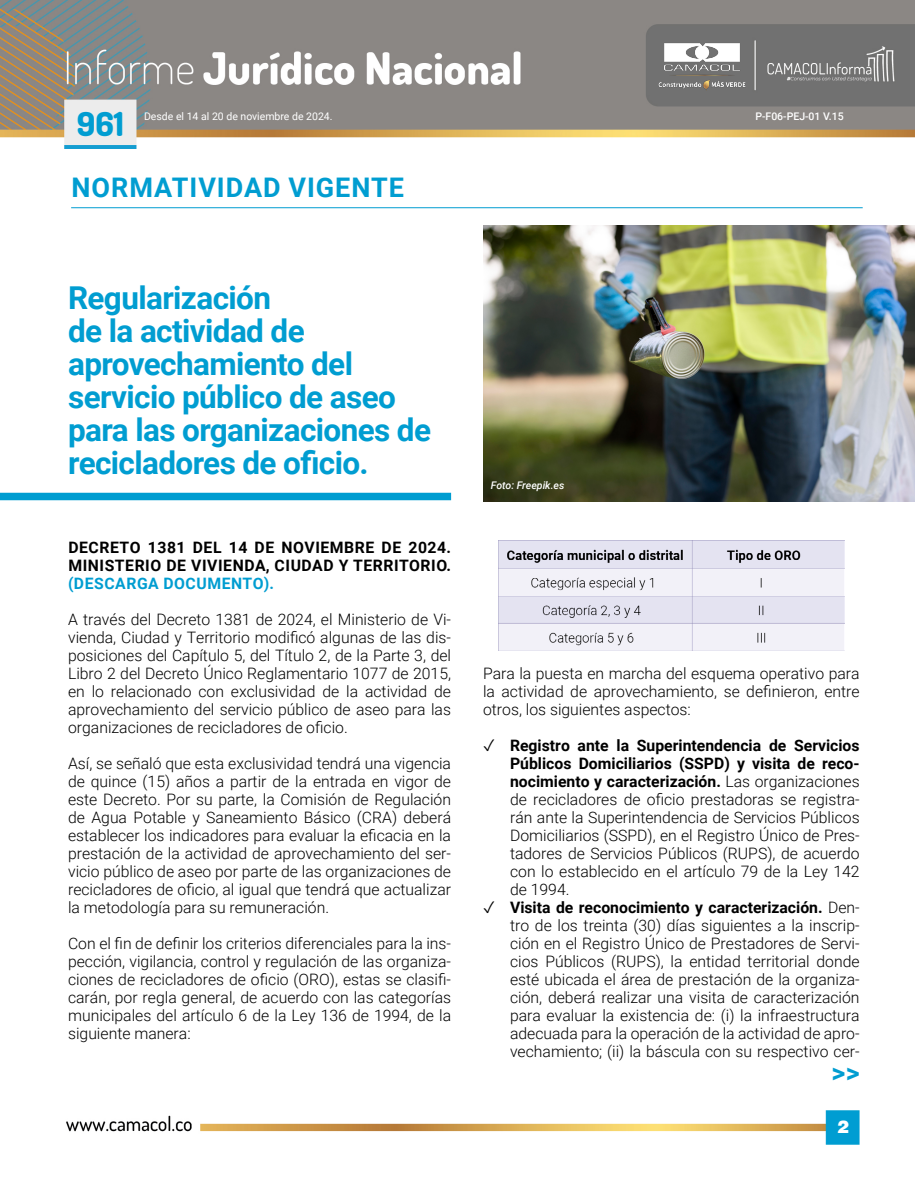
<style>
.page{position:relative;width:915px;height:1191px;background:#fff}
.page>*{position:absolute;margin:0;border:0;box-sizing:border-box;transform-origin:0 0}
.t1{font:33px "Dosis";color:#009dd1}
.t2{font:700 31.5px/33px "Roboto";letter-spacing:-.02em;color:#009dd1}
.t3{font:700 27px "Roboto";letter-spacing:.035em;color:#009dd1}
.t4{font:900 19.5px "Helvetica";color:#fff}
.t5{font:300 15.75px/18px "Roboto";color:#000;text-align:justify}
.t6{font:700 15.75px/18px "Roboto";letter-spacing:.035em;color:#000}
.t7{font:700 15.75px "Roboto";letter-spacing:.035em;color:#009dd1}
.t8{font:10.5px "Roboto";color:#fff}
.t9{font:500 10.5px "Roboto";color:#fff}
.t10{font:italic 500 10.5px "Roboto";color:#fff}
.s1{font-weight:700}
</style>
<div class="page">
<img style="left:66px;top:1110px;width:793px;height:34px">
<img style="left:0;top:0;width:914px;height:149px">
<img style="left:655px;top:42px;width:92px;height:49px">
<div style="left:0;top:493px;width:451px;height:7px;background:#009dd1"></div>
<hr style="left:71px;top:207px;width:791px;height:1px;background:#009dd1">
<img style="left:483px;top:225px;width:431px;height:276px">
<img style="left:498px;top:541px;width:346px;height:110px">
<h1 class="t1" style="left:77px;top:101px;width:49px">961</h1>
<p class="t8" style="left:144px;top:109px;width:190px">Desde el 14 al 20 de noviembre de 2024.</p>
<h3 class="t3" style="left:72px;top:168px;width:334px">NORMATIVIDAD VIGENTE</h3>
<p class="t9" style="left:755px;top:108px;width:90px">P-F06-PEJ-01 V.15</p>
<h2 class="t2" style="left:68px;top:280px;width:364px">Regularización<br>de la actividad de aprovechamiento del servicio público de aseo para las organizaciones de recicladores de oficio.</h2>
<p class="t6" style="left:68px;top:537px;width:384px">DECRETO 1381 DEL 14 DE NOVIEMBRE DE 2024.<br>MINISTERIO DE VIVIENDA, CIUDAD Y TERRITORIO.</p>
<p class="t7" style="left:68px;top:572px;width:207px">(DESCARGA DOCUMENTO).</p>
<p class="t5" style="left:68px;top:609px;width:384px">A través del Decreto 1381 de 2024, el Ministerio de Vi&shy;vienda, Ciudad y Territorio modificó algunas de las dis&shy;posiciones del Capítulo 5, del Título 2, de la Parte 3, del Libro 2 del Decreto Único Reglamentario 1077 de 2015, en lo relacionado con exclusividad de la actividad de aprovechamiento del servicio público de aseo para las organizaciones de recicladores de oficio.</p>
<p class="t5" style="left:68px;top:753px;width:384px">Así, se señaló que esta exclusividad tendrá una vigencia de quince (15) años a partir de la entrada en vigor de este Decreto. Por su parte, la Comisión de Regulación de Agua Potable y Saneamiento Básico (CRA) deberá establecer los indicadores para evaluar la eficacia en la prestación de la actividad de aprovechamiento del ser&shy;vicio público de aseo por parte de las organizaciones de recicladores de oficio, al igual que tendrá que actualizar la metodología para su remuneración.</p>
<p class="t5" style="left:68px;top:933px;width:384px">Con el fin de definir los criterios diferenciales para la ins&shy;pección, vigilancia, control y regulación de las organiza&shy;ciones de recicladores de oficio (ORO), estas se clasifi&shy;carán, por regla general, de acuerdo con las categorías municipales del artículo 6 de la Ley 136 de 1994, de la siguiente manera:</p>
<p class="t10" style="left:490px;top:477px;width:75px">Foto: Freepik.es</p>
<p class="t5" style="left:483px;top:663px;width:378px">Para la puesta en marcha del esquema operativo para la actividad de aprovechamiento, se definieron, entre otros, los siguientes aspectos:</p>
<p class="t5" style="left:510px;top:735px;width:351px;text-indent:-27px">✓ <span class="s1">Registro ante la Superintendencia de Servicios Públicos Domiciliarios (SSPD) y visita de reco&shy;nocimiento y caracterización.</span> Las organizaciones de recicladores de oficio prestadoras se registra&shy;rán ante la Superintendencia de Servicios Públicos Domiciliarios (SSPD), en el Registro Único de Pres&shy;tadores de Servicios Públicos (RUPS), de acuerdo con lo establecido en el artículo 79 de la Ley 142 de 1994.</p>
<p class="t5" style="left:510px;top:897px;width:351px;text-indent:-27px">✓ <span class="s1">Visita de reconocimiento y caracterización.</span> Den&shy;tro de los treinta (30) días siguientes a la inscrip&shy;ción en el Registro Único de Prestadores de Servi&shy;cios Públicos (RUPS), la entidad territorial donde esté ubicada el área de prestación de la organiza&shy;ción, deberá realizar una visita de caracterización para evaluar la existencia de: (i) la infraestructura adecuada para la operación de la actividad de apro&shy;vechamiento; (ii) la báscula con su respectivo cer-</p>
<h3 class="t3" style="left:831px;top:1053px;width:30px">&gt;&gt;</h3>
<p class="t4" style="left:836px;top:1119px;width:13px">2</p>
</div>
